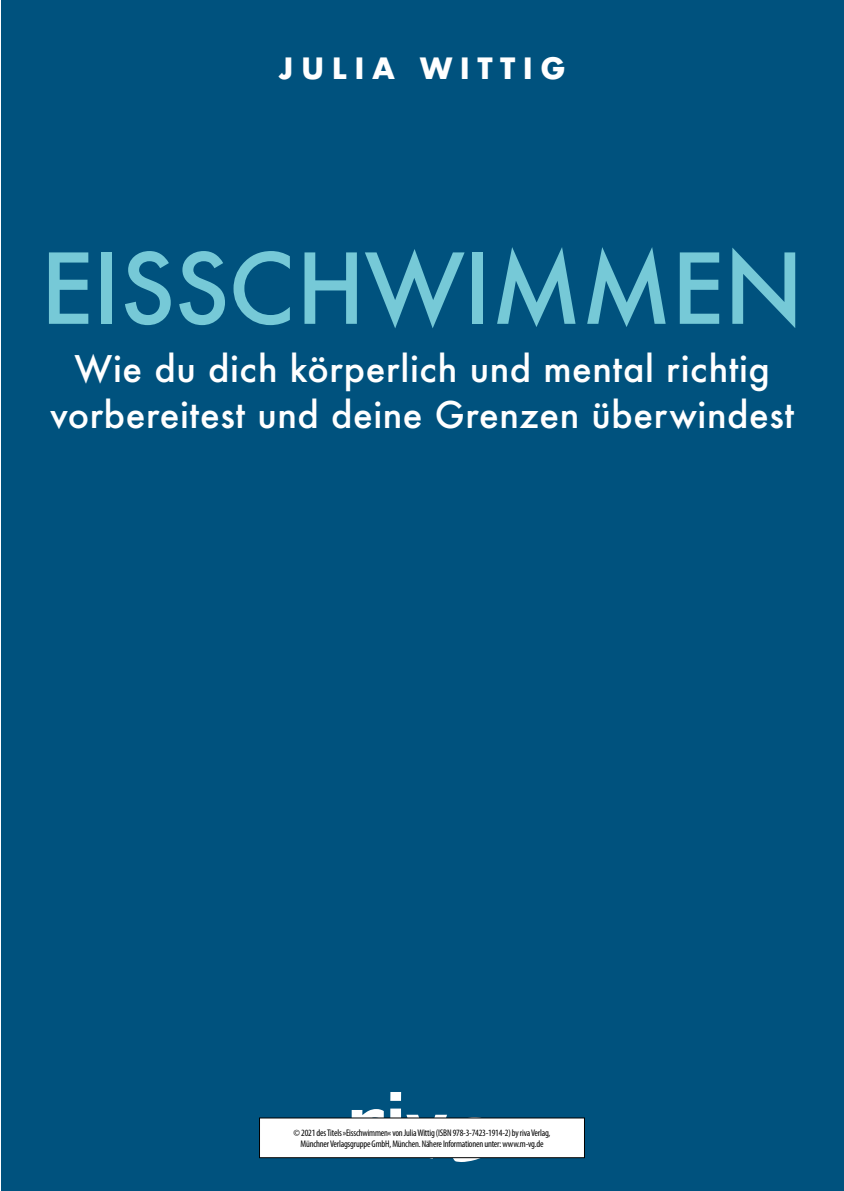
<style>
.page{position:relative;width:844px;height:1191px;background:#fff}
.page>*{position:absolute;margin:0;border:0;box-sizing:border-box;transform-origin:0 0}
.t1{font:500 94.67px "Futura";letter-spacing:-.01em;color:#76c9d7}
.t2{font:500 35.7px/46.4px "Futura";letter-spacing:.015em;color:#fff;text-align:center}
.t3{font:700 28.53px "Futura";letter-spacing:.26em;color:#fff}
.t4{font:condensed 9.62px/11.5px "Myriad Pro";letter-spacing:-.02em;color:#000;text-align:center}
</style>
<div class="page">
<div style="left:1px;top:0;width:842px;height:1191px;background:#00527e"></div>
<svg style="left:351px;top:1109px;width:32px;height:8px"></svg>
<svg style="left:390px;top:1092px;width:102px;height:70px"></svg>
<div style="left:259px;top:1118px;width:325px;height:39px;background:#fff"></div>
<div style="left:259px;top:1117px;width:325px;height:41px;border:1px solid #000"></div>
<p class="t3" style="left:278px;top:47px;width:288px">JULIA WITTIG</p>
<p class="t1" style="left:40px;top:224px;width:764px">EISSCHWIMMEN</p>
<p class="t2" style="left:50px;top:345px;width:745px">Wie du dich körperlich und mental richtig vorbereitest und deine Grenzen überwindest</p>
<p class="t4" style="left:293px;top:1126px;width:258px">© 2021 des Titels »Eisschwimmen« von Julia Wittig (ISBN 978-3-7423-1914-2) by riva Verlag,<br>Münchner Verlagsgruppe GmbH, München. Nähere Informationen unter: www.m-vg.de</p>
</div>
